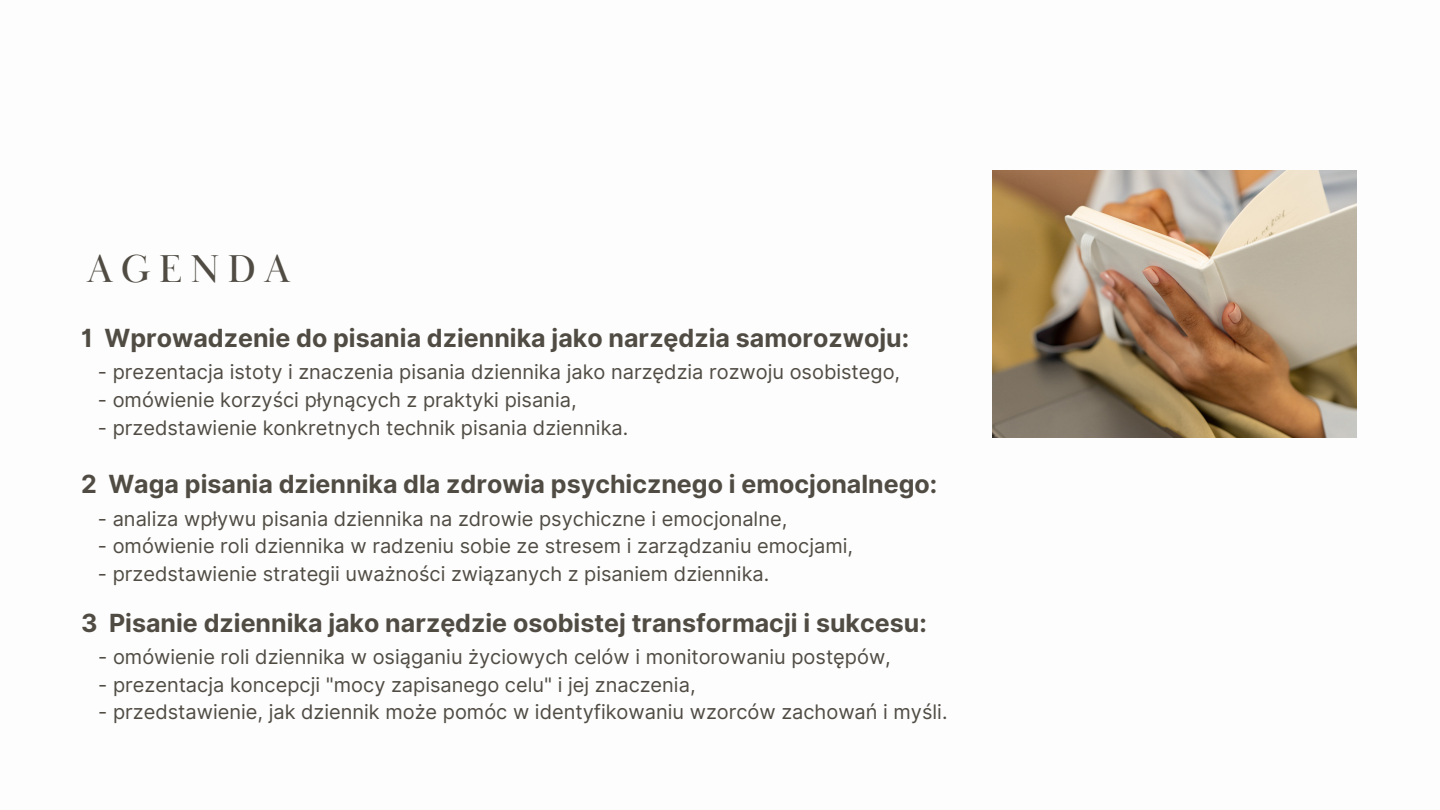
<style>
.page{position:relative;width:1440px;height:810px;background:#fff}
.page>*{position:absolute;margin:0;border:0;box-sizing:border-box;transform-origin:0 0}
.t1{font:40px "Baskerville Display PT";letter-spacing:.2em;color:#504c44}
.t2{font:700 25px "Inter";color:#504c44}
.t3{font:20px "Inter";color:#504c44}
</style>
<div class="page">
<img style="left:993px;top:171px;width:364px;height:267px">
<p class="t1" style="left:87px;top:244px;width:205px">AGENDA</p>
<p class="t2" style="left:81px;top:323px;width:830px">1 Wprowadzenie do pisania dziennika jako narzędzia samorozwoju:</p>
<p class="t3" style="left:98px;top:360px;width:804px">- prezentacja istoty i znaczenia pisania dziennika jako narzędzia rozwoju osobistego,</p>
<p class="t3" style="left:98px;top:388px;width:480px">- omówienie korzyści płynących z praktyki pisania,</p>
<p class="t3" style="left:98px;top:416px;width:532px">- przedstawienie konkretnych technik pisania dziennika.</p>
<p class="t2" style="left:81px;top:469px;width:858px">2 Waga pisania dziennika dla zdrowia psychicznego i emocjonalnego:</p>
<p class="t3" style="left:98px;top:506px;width:691px">- analiza wpływu pisania dziennika na zdrowie psychiczne i emocjonalne,</p>
<p class="t3" style="left:98px;top:534px;width:757px">- omówienie roli dziennika w radzeniu sobie ze stresem i zarządzaniu emocjami,</p>
<p class="t3" style="left:98px;top:562px;width:673px">- przedstawienie strategii uważności związanych z pisaniem dziennika.</p>
<p class="t2" style="left:81px;top:608px;width:847px">3 Pisanie dziennika jako narzędzie osobistej transformacji i sukcesu:</p>
<p class="t3" style="left:98px;top:645px;width:794px">- omówienie roli dziennika w osiąganiu życiowych celów i monitorowaniu postępów,</p>
<p class="t3" style="left:98px;top:672px;width:599px">- prezentacja koncepcji "mocy zapisanego celu" i jej znaczenia,</p>
<p class="t3" style="left:98px;top:700px;width:851px">- przedstawienie, jak dziennik może pomóc w identyfikowaniu wzorców zachowań i myśli.</p>
</div>
